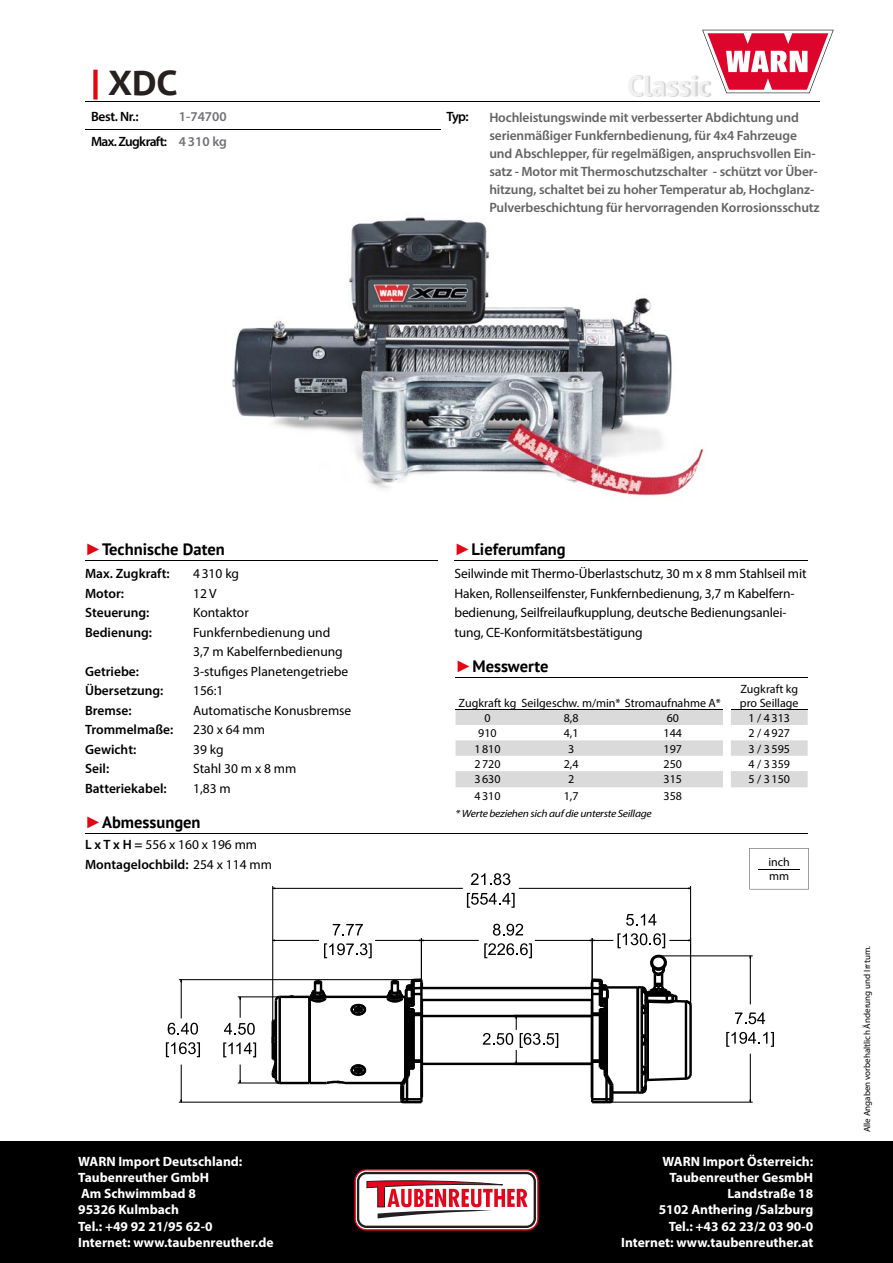
<style>
.page{position:relative;width:893px;height:1263px;background:#fff}
.page>*{position:absolute;margin:0;border:0;box-sizing:border-box;transform-origin:0 0}
.t1{font:700 34.5px "PT Sans";color:#26201f;scale:1.1 1}
.t2{font:700 28.5px "PT Sans";color:#f1f1f1}
.t3{font:700 16.5px "PT Sans";color:#000}
.t4{font:13.5px/19.5px "Myriad Pro";letter-spacing:-.01em;color:#000}
.t5{font:600 13.5px/18px "Myriad Pro";letter-spacing:-.01em;color:#646363}
.t6{font:700 13.5px/16.2px "Myriad Pro";color:#fff}
.t7{font:600 13.5px/19.5px "Myriad Pro";color:#000}
.t8{font:600 13.5px "Myriad Pro";letter-spacing:-.05em;color:#000}
.t9{font:600 13.5px "Myriad Pro";color:#717075}
.t10{font:12px/14.4px "Myriad Pro";color:#000}
.t11{font:italic 10.5px "Myriad Pro";letter-spacing:-.025em;color:#000;scale:1.1 1}
.t12{font:9px "Myriad Pro";color:#000}
.s1{font-size:36px;color:#e30613}
.s2{color:#717075}
.s3{font-family:"Impact";font-weight:400;color:#e30613}
.s4{font-weight:400}
</style>
<div class="page">
<svg style="left:702px;top:30px;width:132px;height:63px"></svg>
<div style="left:0;top:1141px;width:893px;height:122px;background:#000"></div>
<svg style="left:355px;top:1170px;width:183px;height:60px"></svg>
<div style="left:354px;top:1169px;width:185px;height:62px;border:1px solid #e30613;border-radius:11px"></div>
<div style="left:358px;top:1173px;width:177px;height:54px;background:#fff;border-radius:8px"></div>
<div style="left:357px;top:1172px;width:179px;height:56px;border:2px solid #231f20;border-radius:8px"></div>
<svg style="left:366px;top:1180px;width:161px;height:38px"></svg>
<img style="left:232px;top:217px;width:472px;height:280px">
<hr style="left:85px;top:560px;width:352px;height:1px;background:#000">
<hr style="left:454px;top:560px;width:354px;height:1px;background:#000">
<hr style="left:85px;top:101px;width:355px;height:1px;background:#000">
<hr style="left:440px;top:101px;width:380px;height:1px;background:#000">
<hr style="left:85px;top:130px;width:355px;height:1px;background:#000">
<hr style="left:690px;top:886px;width:1px;height:119px;background:#000">
<hr style="left:272px;top:886px;width:1px;height:135px;background:#000">
<hr style="left:519px;top:888px;width:171px;height:1px;background:#000">
<hr style="left:273px;top:888px;width:190px;height:1px;background:#000">
<hr style="left:273px;top:940px;width:46px;height:1px;background:#000">
<hr style="left:375px;top:940px;width:46px;height:1px;background:#000">
<hr style="left:421px;top:938px;width:1px;height:42px;background:#000">
<hr style="left:421px;top:940px;width:58px;height:1px;background:#000">
<hr style="left:535px;top:940px;width:57px;height:1px;background:#000">
<hr style="left:607px;top:1102px;width:146px;height:1px;background:#000">
<hr style="left:660px;top:955px;width:93px;height:1px;background:#000">
<hr style="left:750px;top:1054px;width:1px;height:48px;background:#000">
<hr style="left:750px;top:956px;width:1px;height:48px;background:#000">
<hr style="left:238px;top:996px;width:40px;height:1px;background:#000">
<hr style="left:238px;top:1082px;width:40px;height:2px;background:#000">
<svg style="left:239px;top:1065px;width:2px;height:18px"></svg>
<hr style="left:179px;top:979px;width:241px;height:1px;background:#000">
<hr style="left:179px;top:1102px;width:241px;height:1px;background:#000">
<hr style="left:181px;top:980px;width:1px;height:38px;background:#000">
<hr style="left:181px;top:1065px;width:1px;height:37px;background:#000">
<svg style="left:471px;top:873px;width:39px;height:12px"></svg>
<svg style="left:467px;top:893px;width:48px;height:15px"></svg>
<svg style="left:735px;top:1012px;width:30px;height:12px"></svg>
<svg style="left:726px;top:1032px;width:48px;height:15px"></svg>
<svg style="left:483px;top:1017px;width:75px;height:46px"></svg>
<svg style="left:493px;top:924px;width:30px;height:12px"></svg>
<svg style="left:484px;top:943px;width:48px;height:15px"></svg>
<svg style="left:333px;top:924px;width:30px;height:11px"></svg>
<svg style="left:324px;top:943px;width:48px;height:15px"></svg>
<svg style="left:224px;top:997px;width:31px;height:38px"></svg>
<svg style="left:223px;top:1042px;width:33px;height:15px"></svg>
<svg style="left:168px;top:1023px;width:30px;height:12px"></svg>
<svg style="left:166px;top:1042px;width:34px;height:15px"></svg>
<hr style="left:421px;top:987px;width:171px;height:2px;background:#000">
<hr style="left:421px;top:999px;width:171px;height:2px;background:#000">
<hr style="left:275px;top:1001px;width:2px;height:78px;background:#000">
<hr style="left:278px;top:997px;width:3px;height:86px;background:#000">
<svg style="left:273px;top:994px;width:24px;height:9px"></svg>
<svg style="left:270px;top:1017px;width:12px;height:68px"></svg>
<hr style="left:280px;top:1082px;width:29px;height:2px;background:#000">
<hr style="left:280px;top:996px;width:29px;height:2px;background:#000">
<svg style="left:308px;top:975px;width:117px;height:129px"></svg>
<hr style="left:422px;top:1015px;width:170px;height:2px;background:#000">
<hr style="left:422px;top:1063px;width:170px;height:2px;background:#000">
<svg style="left:589px;top:914px;width:104px;height:190px"></svg>
<hr style="left:514px;top:1015px;width:77px;height:2px;background:#000">
<hr style="left:514px;top:1063px;width:77px;height:2px;background:#000">
<hr style="left:85px;top:833px;width:723px;height:1px;background:#000">
<hr style="left:455px;top:677px;width:353px;height:1px;background:#000">
<svg style="left:455px;top:710px;width:352px;height:77px"></svg>
<hr style="left:455px;top:709px;width:268px;height:1px;background:#000">
<hr style="left:731px;top:709px;width:76px;height:1px;background:#000">
<img style="left:709px;top:75px;width:2px;height:21px">
<img style="left:630px;top:75px;width:79px;height:21px">
<svg style="left:749px;top:848px;width:60px;height:41px"></svg>
<hr style="left:758px;top:870px;width:42px;height:1px;background:#000">
<h1 class="t1" style="left:91px;top:60px;width:80px"><span class="s1">|</span> XDC</h1>
<p class="t7" style="left:91px;top:108px;width:49px">Best. Nr.:</p>
<p class="t9" style="left:179px;top:111px;width:49px">1-74700</p>
<p class="t7" style="left:446px;top:108px;width:24px">Typ:</p>
<p class="t5" style="left:489px;top:110px;width:332px">Hochleistungswinde mit verbesserter Abdichtung und serienmäßiger Funkfernbedienung, für 4x4 Fahrzeuge und Abschlepper, für regelmäßigen, anspruchsvollen Ein&shy;satz - Motor mit Thermoschutzschalter - schützt vor Über&shy;hitzung, schaltet bei zu hoher Temperatur ab, Hochglanz-Pulverbeschichtung für hervorragenden Korrosionsschutz</p>
<h2 class="t2" style="left:627px;top:67px;width:84px">Classic</h2>
<p class="t8" style="left:91px;top:136px;width:137px">Max. Zugkraft: <span class="s2">4 310 kg</span></p>
<p class="t3" style="left:85px;top:538px;width:141px"><span class="s3">►</span>Technische Daten</p>
<p class="t7" style="left:85px;top:566px;width:86px">Max. Zugkraft:</p>
<p class="t4" style="left:193px;top:566px;width:48px">4 310 kg</p>
<p class="t7" style="left:85px;top:585px;width:41px">Motor:</p>
<p class="t4" style="left:193px;top:585px;width:25px">12 V</p>
<p class="t7" style="left:85px;top:605px;width:66px">Steuerung:</p>
<p class="t4" style="left:193px;top:605px;width:57px">Kontaktor</p>
<p class="t7" style="left:85px;top:624px;width:69px">Bedienung:</p>
<p class="t4" style="left:193px;top:624px;width:151px">Funkfernbedienung und<br>3,7 m Kabelfernbedienung</p>
<p class="t7" style="left:85px;top:663px;width:56px">Getriebe:</p>
<p class="t4" style="left:193px;top:663px;width:157px">3-stufiges Planetengetriebe</p>
<p class="t7" style="left:85px;top:683px;width:80px">Übersetzung:</p>
<p class="t4" style="left:193px;top:683px;width:32px">156:1</p>
<p class="t7" style="left:85px;top:702px;width:48px">Bremse:</p>
<p class="t4" style="left:193px;top:702px;width:160px">Automatische Konusbremse</p>
<p class="t7" style="left:85px;top:722px;width:90px">Trommelmaße:</p>
<p class="t4" style="left:193px;top:722px;width:73px">230 x 64 mm</p>
<p class="t7" style="left:85px;top:741px;width:53px">Gewicht:</p>
<p class="t4" style="left:193px;top:741px;width:32px">39 kg</p>
<p class="t7" style="left:85px;top:761px;width:26px">Seil:</p>
<p class="t4" style="left:193px;top:761px;width:105px">Stahl 30 m x 8 mm</p>
<p class="t7" style="left:85px;top:780px;width:83px">Batteriekabel:</p>
<p class="t4" style="left:193px;top:780px;width:39px">1,83 m</p>
<p class="t3" style="left:85px;top:811px;width:117px"><span class="s3">►</span>Abmessungen</p>
<p class="t7" style="left:85px;top:836px;width:188px">L x T x H = <span class="s4">556 x 160 x 196 mm<br></span>Montagelochbild: <span class="s4">254 x 114 mm</span></p>
<p class="t3" style="left:454px;top:538px;width:113px"><span class="s3">►</span>Lieferumfang</p>
<p class="t4" style="left:454px;top:566px;width:353px">Seilwinde mit Thermo-Überlastschutz, 30 m x 8 mm Stahlseil mit Haken, Rollenseilfenster, Funkfernbedienung, 3,7 m Kabelfern&shy;bedienung, Seilfreilaufkupplung, deutsche Bedienungsanlei&shy;tung, CE-Konformitätsbestätigung</p>
<p class="t3" style="left:455px;top:655px;width:94px"><span class="s3">►</span>Messwerte</p>
<p class="t10" style="left:459px;top:698px;width:264px">Zugkraft kg Seilgeschw. m/min* Stromaufnahme A*</p>
<p class="t10" style="left:740px;top:683px;width:60px">Zugkraft kg pro Seillage</p>
<p class="t10" style="left:484px;top:712px;width:8px">0</p>
<p class="t10" style="left:564px;top:712px;width:16px">8,8</p>
<p class="t10" style="left:667px;top:712px;width:14px">60</p>
<p class="t10" style="left:748px;top:712px;width:43px">1 / 4 313</p>
<p class="t10" style="left:478px;top:727px;width:20px">910</p>
<p class="t10" style="left:564px;top:727px;width:16px">4,1</p>
<p class="t10" style="left:663px;top:727px;width:20px">144</p>
<p class="t10" style="left:748px;top:727px;width:43px">2 / 4 927</p>
<p class="t10" style="left:474px;top:743px;width:28px">1 810</p>
<p class="t10" style="left:568px;top:743px;width:8px">3</p>
<p class="t10" style="left:663px;top:743px;width:20px">197</p>
<p class="t10" style="left:748px;top:743px;width:43px">3 / 3 595</p>
<p class="t10" style="left:474px;top:758px;width:28px">2 720</p>
<p class="t10" style="left:564px;top:758px;width:16px">2,4</p>
<p class="t10" style="left:663px;top:758px;width:20px">250</p>
<p class="t10" style="left:748px;top:758px;width:43px">4 / 3 359</p>
<p class="t10" style="left:474px;top:773px;width:28px">3 630</p>
<p class="t10" style="left:568px;top:773px;width:8px">2</p>
<p class="t10" style="left:663px;top:773px;width:20px">315</p>
<p class="t10" style="left:748px;top:773px;width:43px">5 / 3 150</p>
<p class="t10" style="left:474px;top:790px;width:28px">4 310</p>
<p class="t10" style="left:564px;top:790px;width:16px">1,7</p>
<p class="t10" style="left:663px;top:790px;width:20px">358</p>
<p class="t11" style="left:455px;top:810px;width:180px">* Werte beziehen sich auf die unterste Seillage</p>
<p class="t10" style="left:768px;top:856px;width:23px">inch mm</p>
<p class="t6" style="left:78px;top:1155px;width:197px">WARN Import Deutschland:<br>Taubenreuther GmbH<br>Am Schwimmbad 8<br>95326 Kulmbach<br>Tel.: +49 92 21/95 62-0<br>Internet: www.taubenreuther.de</p>
<p class="t6" style="left:621px;top:1155px;width:194px;text-align:right">WARN Import Österreich:<br>Taubenreuther GesmbH<br>Landstraße 18<br>5102 Anthering /Salzburg<br>Tel.: +43 62 23/2 03 90-0<br>Internet: www.taubenreuther.at</p>
<p class="t12" style="left:864px;top:1132px;width:188px;rotate:-90deg">Alle Angaben vorbehaltlich Änderung und Irrtum.</p>
</div>
